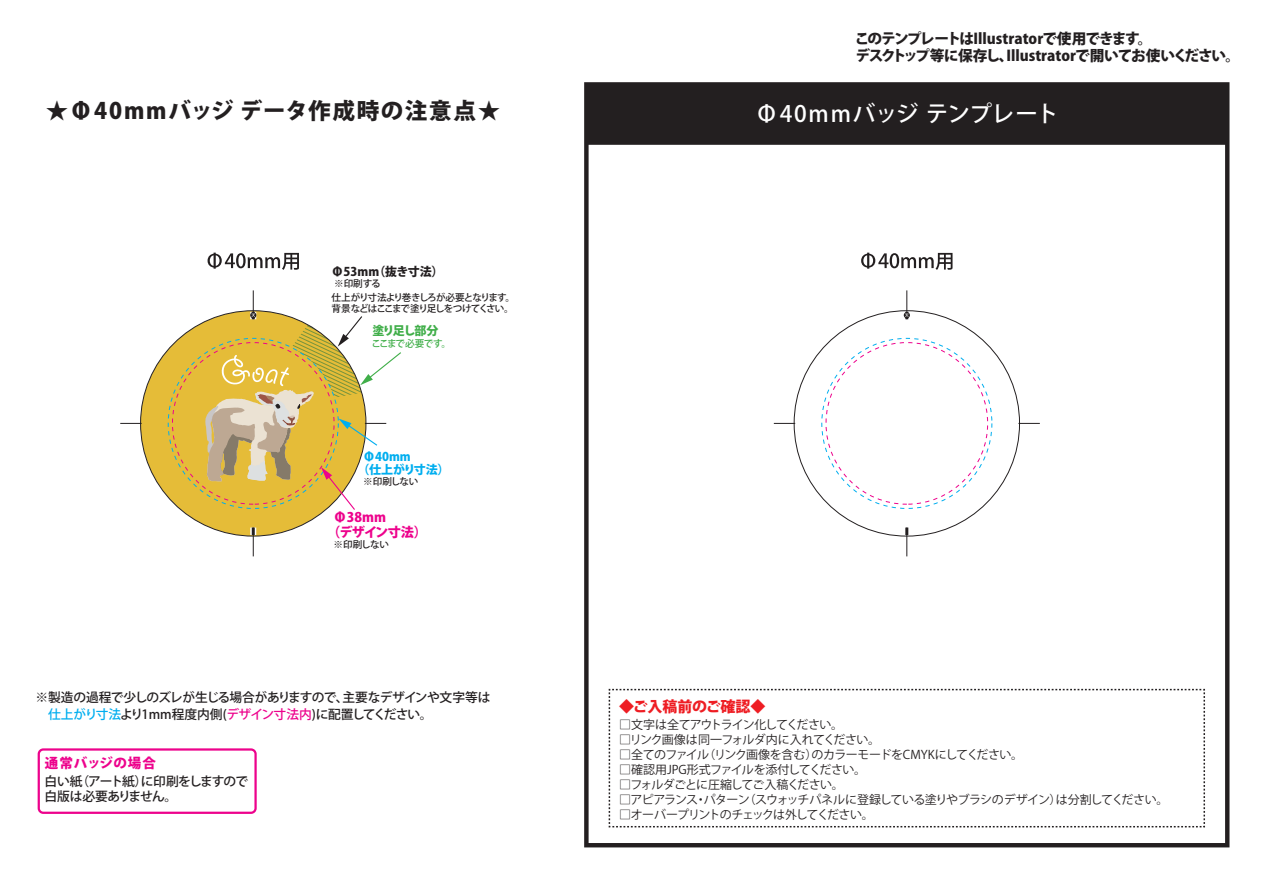
<style>
.page{position:relative;width:1263px;height:893px;background:#fff}
.page>*{position:absolute;margin:0;border:0;box-sizing:border-box;transform-origin:0 0}
.t1{font:800 22.5px "Koz Go Pr 6 N";letter-spacing:.08em;color:#231f20}
.t2{font:500 22.5px "Koz Go Pr 6 N";letter-spacing:.04em;color:#fff}
.t3{font:800 15px "Koz Go Pr 6 N";letter-spacing:-.01em;color:#ee1d23}
.t4{font:800 14.7px/17.7px "Koz Go Pr 6 N";letter-spacing:-.02em;color:#231f20}
.t5{font:800 13.5px "Koz Go Pr 6 N";letter-spacing:.07em;color:#ed028c}
.t6{font:800 13.2px/15px "Koz Go Pr 6 N";color:#ed028c}
.t7{font:500 12.75px/16.8px "Koz Go Pr 6 N";letter-spacing:-.045em;color:#231f20}
.t8{font:12px "Koz Go Pr 6 N";letter-spacing:-.05em;color:#231f20}
.t9{font:12px "Koz Go Pr 6 N";letter-spacing:-.08em;color:#231f20}
.t10{font:12px "Koz Go Pr 6 N";letter-spacing:-.025em;color:#231f20}
.t11{font:12px "Koz Go Pr 6 N";letter-spacing:-.085em;color:#231f20}
.t12{font:800 12px/13.5px "Koz Go Pr 6 N";color:#00aeef}
.t13{font:800 12px "Koz Go Pr 6 N";color:#231f20}
.t14{font:800 12px "Koz Go Pr 6 N";letter-spacing:-.13em;color:#40ae49}
.t15{font:500 9.6px/14.1px "Koz Go Pr 6 N";letter-spacing:-.09em;color:#231f20}
.t16{font:500 9.6px "Koz Go Pr 6 N";letter-spacing:-.11em;color:#231f20}
.t17{font:500 9.6px "Koz Go Pr 6 N";letter-spacing:-.05em;color:#40ae49}
.s1{color:#00aeef}
.s2{color:#ed028c}
</style>
<div class="page">
<div style="left:141px;top:311px;width:225px;height:225px;background:#e5bc38;border-radius:50%"></div>
<div style="left:904px;top:528px;width:6px;height:7px;background:#b3b1b2"></div>
<svg style="left:774px;top:423px;width:21px;height:1px"></svg>
<svg style="left:1018px;top:423px;width:22px;height:1px"></svg>
<svg style="left:905px;top:528px;width:3px;height:28px"></svg>
<svg style="left:904px;top:290px;width:6px;height:29px"></svg>
<div style="left:250px;top:528px;width:6px;height:7px;background:#cbcaca"></div>
<svg style="left:120px;top:423px;width:22px;height:1px"></svg>
<svg style="left:252px;top:528px;width:3px;height:28px"></svg>
<svg style="left:861px;top:253px;width:91px;height:17px"></svg>
<svg style="left:608px;top:688px;width:597px;height:140px"></svg>
<div style="left:585px;top:83px;width:643px;height:62px;background:#231f20;border:1px solid #231f20"></div>
<svg style="left:37px;top:748px;width:220px;height:66px"></svg>
<div style="left:584px;top:82px;width:645px;height:765px;border:4px solid #231f20"></div>
<svg style="left:208px;top:253px;width:91px;height:17px"></svg>
<svg style="left:205px;top:290px;width:196px;height:221px"></svg>
<p class="t4" style="left:855px;top:30px;width:387px">このテンプレートはIllustratorで使用できます。<br>デスクトップ等に保存し、Illustratorで開いてお使いください。</p>
<h1 class="t1" style="left:46px;top:98px;width:456px">★Φ40mmバッジ データ作成時の注意点★</h1>
<h1 class="t2" style="left:755px;top:101px;width:305px">Φ40mmバッジ テンプレート</h1>
<p class="t13" style="left:332px;top:265px;width:113px">Φ53mm（抜き寸法）</p>
<p class="t15" style="left:332px;top:276px;width:185px">※印刷する<br>仕上がり寸法より巻きしろが必要となります。</p>
<p class="t16" style="left:332px;top:303px;width:198px">背景などはここまで塗り足しをつけてくさい。　　</p>
<p class="t14" style="left:372px;top:323px;width:68px">塗り足し部分</p>
<p class="t17" style="left:371px;top:338px;width:81px">ここまで必要です。</p>
<p class="t12" style="left:357px;top:450px;width:94px;text-indent:6px">Φ40mm<br>（仕上がり寸法）</p>
<p class="t15" style="left:363px;top:474px;width:57px">※印刷しない</p>
<p class="t6" style="left:327px;top:510px;width:101px;text-indent:6px">Φ38mm<br>（デザイン寸法）</p>
<p class="t15" style="left:334px;top:538px;width:57px">※印刷しない</p>
<p class="t7" style="left:35px;top:689px;width:457px">※製造の過程で少しのズレが生じる場合がありますので、主要なデザインや文字等は<span class="s1">　仕上がり寸法</span>より1mm程度内側(<span class="s2">デザイン寸法内</span>)に配置してください。</p>
<p class="t5" style="left:45px;top:755px;width:113px">通常バッジの場合</p>
<p class="t7" style="left:45px;top:775px;width:205px;line-height:14.5px">白い紙（アート紙）に印刷をしますので白版は必要ありません。</p>
<p class="t3" style="left:619px;top:698px;width:148px">◆ご入稿前のご確認◆</p>
<p class="t9" style="left:619px;top:717px;width:232px">□文字は全てアウトライン化してください。　</p>
<p class="t8" style="left:619px;top:732px;width:263px">□リンク画像は同一フォルダ内に入れてください。</p>
<p class="t8" style="left:619px;top:747px;width:406px">□全てのファイル（リンク画像を含む）のカラーモードをCMYKにしてください。</p>
<p class="t10" style="left:619px;top:762px;width:255px">□確認用JPG形式ファイルを添付してください。　</p>
<p class="t9" style="left:619px;top:777px;width:226px">□フォルダごとに圧縮してご入稿ください。</p>
<p class="t8" style="left:619px;top:792px;width:551px">□アピアランス・パターン（スウォッチパネルに登録している塗りやブラシのデザイン）は分割してください。</p>
<p class="t11" style="left:619px;top:807px;width:256px">□オーバープリントのチェックは外してください。</p>
</div>
